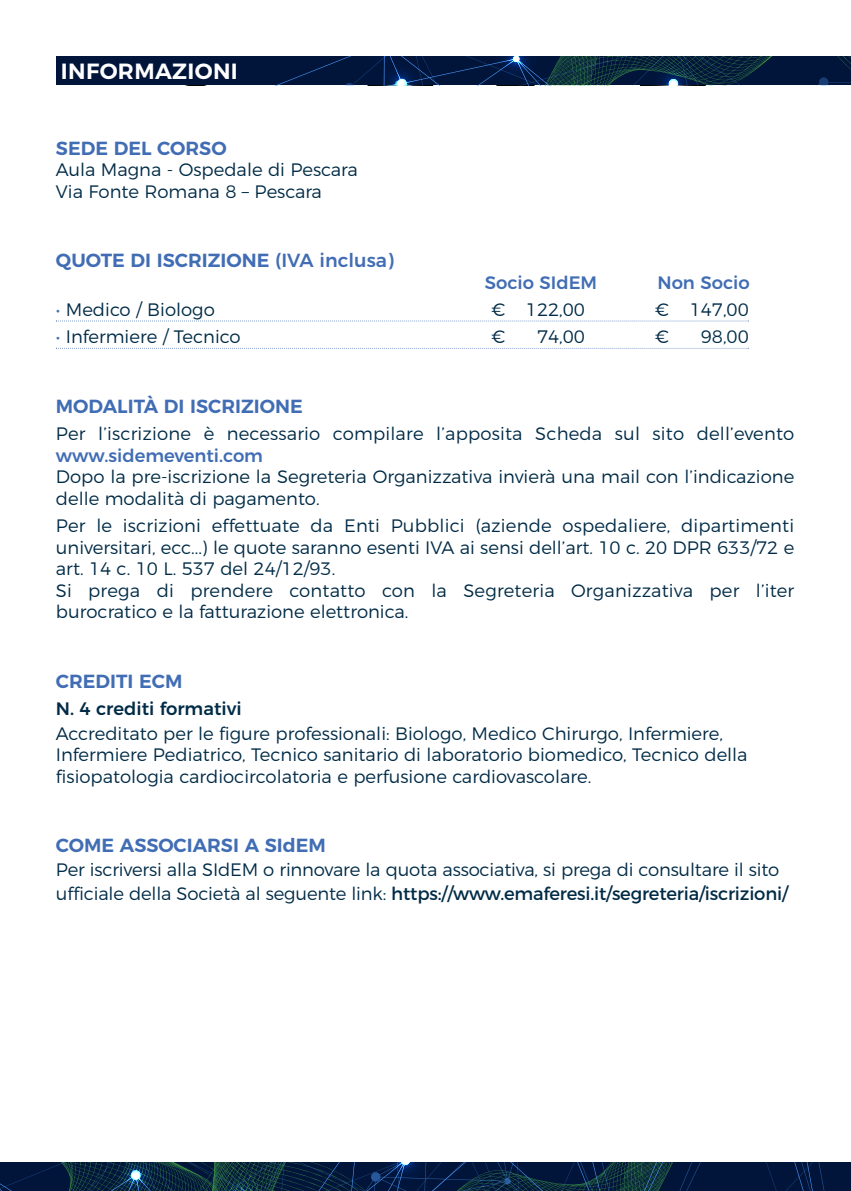
<style>
.page{position:relative;width:851px;height:1191px;background:#fff}
.page>*{position:absolute;margin:0;border:0;box-sizing:border-box;transform-origin:0 0}
.t1{font:600 22px "Montserrat";letter-spacing:.015em;color:#fff}
.t2{font:600 19px "Montserrat";color:#416db4}
.t3{font:300 18px/21.6px "Montserrat";color:#002b46}
.t4{font:500 18px "Montserrat";color:#416db4}
.t5{font:500 18px "Montserrat";color:#002b46}
.s1{font-weight:500}
.s2{color:#416db4}
.s3{font-weight:400}
</style>
<div class="page">
<svg style="left:62px;top:57px;width:788px;height:28px;background:#061e40"></svg>
<svg style="left:0;top:1162px;width:850px;height:29px;background:#082442"></svg>
<svg style="left:56px;top:320px;width:692px;height:1px"></svg>
<svg style="left:56px;top:348px;width:692px;height:1px"></svg>
<p class="t1" style="left:61px;top:60px;width:178px">INFORMAZIONI</p>
<p class="t2" style="left:56px;top:139px;width:172px">SEDE DEL CORSO</p>
<p class="t3" style="left:56px;top:160px;width:303px">Aula Magna - Ospedale di Pescara<br>Via Fonte Romana 8 – Pescara</p>
<p class="t2" style="left:56px;top:251px;width:339px">QUOTE DI ISCRIZIONE <span class="s1">(IVA inclusa)</span></p>
<p class="t4" style="left:484px;top:275px;width:114px">Socio SIdEM</p>
<p class="t4" style="left:657px;top:275px;width:94px">Non Socio</p>
<p class="t3" style="left:56px;top:300px;width:160px"><span class="s2">•</span> Medico / Biologo</p>
<p class="t3" style="left:491px;top:300px;width:95px">€ 122,00</p>
<p class="t3" style="left:654px;top:300px;width:95px">€ 147,00</p>
<p class="t3" style="left:56px;top:327px;width:186px"><span class="s2">•</span> Infermiere / Tecnico</p>
<p class="t3" style="left:491px;top:327px;width:16px">€</p>
<p class="t3" style="left:537px;top:327px;width:49px">74,00</p>
<p class="t3" style="left:654px;top:327px;width:16px">€</p>
<p class="t3" style="left:700px;top:327px;width:49px">98,00</p>
<p class="t2" style="left:56px;top:397px;width:248px">MODALITÀ DI ISCRIZIONE</p>
<p class="t3" style="left:56px;top:424px;width:739px">Per l’iscrizione è necessario compilare l’apposita Scheda sul sito dell’evento</p>
<p class="t4" style="left:56px;top:448px;width:209px">www.sidemeventi.com</p>
<p class="t3" style="left:56px;top:467px;width:739px">Dopo la pre-iscrizione la Segreteria Organizzativa invierà una mail con l’indicazione delle modalità di pagamento.</p>
<p class="t3" style="left:56px;top:516px;width:739px">Per le iscrizioni effettuate da Enti Pubblici (aziende ospedaliere, dipartimenti universitari, ecc...) le quote saranno esenti IVA ai sensi dell’art. 10 c. 20 DPR 633/72 e art. 14 c. 10 L. 537 del 24/12/93.<br>Si prega di prendere contatto con la Segreteria Organizzativa per l’iter burocratico e la fatturazione elettronica.</p>
<p class="t2" style="left:56px;top:672px;width:128px">CREDITI ECM</p>
<p class="t5" style="left:56px;top:702px;width:187px">N. 4 crediti formativi</p>
<p class="t3" style="left:56px;top:724px;width:693px">Accreditato per le figure professionali: Biologo, Medico Chirurgo, Infermiere,<br>Infermiere Pediatrico, Tecnico sanitario di laboratorio biomedico, Tecnico della fisiopatologia cardiocircolatoria e perfusione cardiovascolare.</p>
<p class="t2" style="left:56px;top:836px;width:271px">COME ASSOCIARSI A SIdEM</p>
<p class="t3" style="left:56px;top:859px;width:733px;line-height:24px">Per iscriversi alla SIdEM o rinnovare la quota associativa, si prega di consultare il sito ufficiale della Società al seguente link: <span class="s3">https://www.emaferesi.it/segreteria/iscrizioni/</span></p>
</div>
